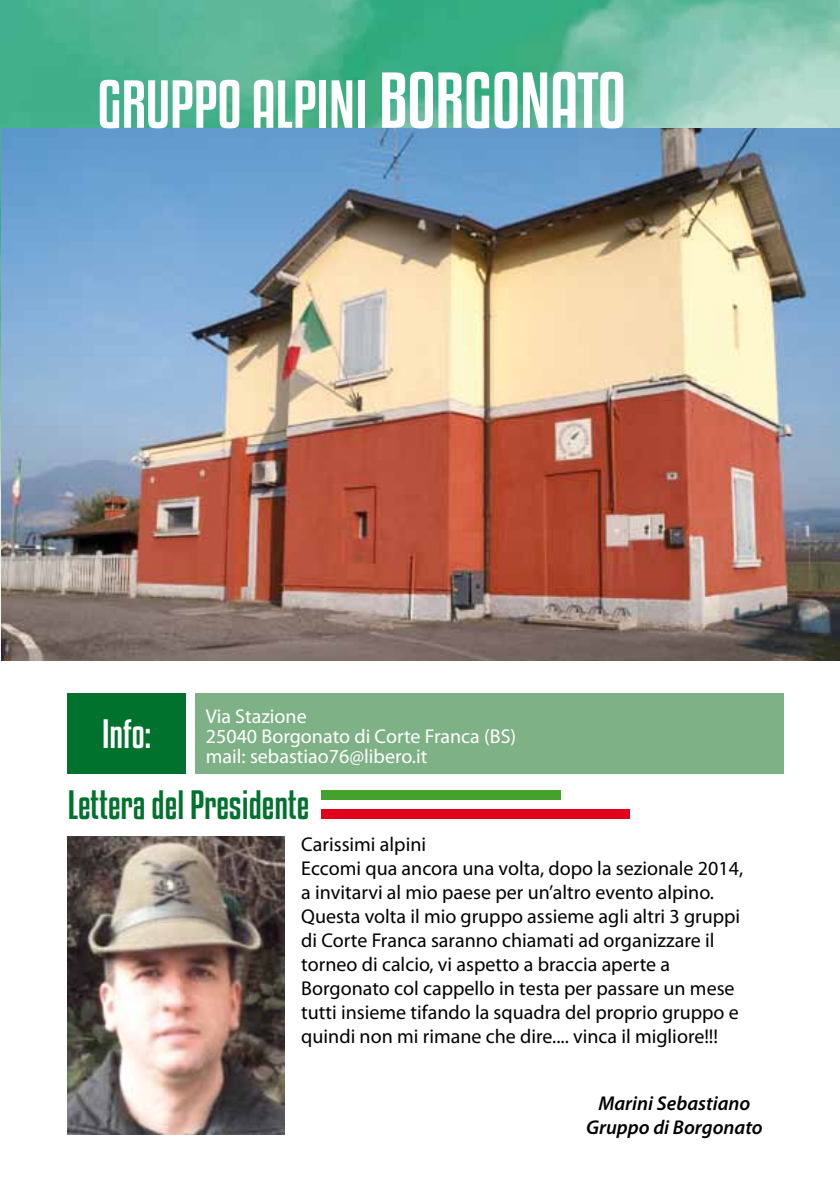
<style>
.page{position:relative;width:840px;height:1191px;background:#fff}
.page>*{position:absolute;margin:0;border:0;box-sizing:border-box;transform-origin:0 0}
.t1{font:60px "Kenyan Coffee Rg";color:#fff}
.t2{font:36px "Kenyan Coffee Rg";color:#00722d}
.t3{font:36px "Kenyan Coffee Rg";color:#fff}
.t4{font:20px/24px "Myriad Pro";color:#000}
.t5{font:20px/20px "Myriad Pro";color:#fff}
.t6{font:italic 600 20px/24px "Myriad Pro";color:#000;text-align:center}
.s1{font-size:70px}
</style>
<div class="page">
<img style="left:0;top:0;width:839px;height:652px">
<img style="left:2px;top:129px;width:837px;height:531px">
<img style="left:68px;top:836px;width:217px;height:298px">
<div style="left:195px;top:693px;width:587px;height:80px;background:#7fb187"></div>
<div style="left:68px;top:693px;width:118px;height:80px;background:#00722d"></div>
<div style="left:321px;top:790px;width:239px;height:10px;background:#44a12b"></div>
<div style="left:321px;top:809px;width:308px;height:10px;background:#e2001a"></div>
<h1 class="t1" style="left:98px;top:64px;width:529px">GRUPPO ALPINI <span class="s1">BORGONATO</span></h1>
<h2 class="t3" style="left:102px;top:709px;width:51px">Info:</h2>
<p class="t5" style="left:206px;top:705px;width:312px">Via Stazione<br>25040 Borgonato di Corte Franca (BS) mail: sebastiao76@libero.it</p>
<h2 class="t2" style="left:68px;top:780px;width:243px">Lettera del Presidente</h2>
<p class="t4" style="left:301px;top:832px;width:443px">Carissimi alpini<br>Eccomi qua ancora una volta, dopo la sezionale 2014, a invitarvi al mio paese per un’altro evento alpino.<br>Questa volta il mio gruppo assieme agli altri 3 gruppi di Corte Franca saranno chiamati ad organizzare il torneo di calcio, vi aspetto a braccia aperte a Borgonato col cappello in testa per passare un mese tutti insieme tifando la squadra del proprio gruppo e quindi non mi rimane che dire.... vinca il migliore!!!</p>
<p class="t6" style="left:585px;top:1091px;width:178px">Marini Sebastiano<br>Gruppo di Borgonato</p>
</div>
